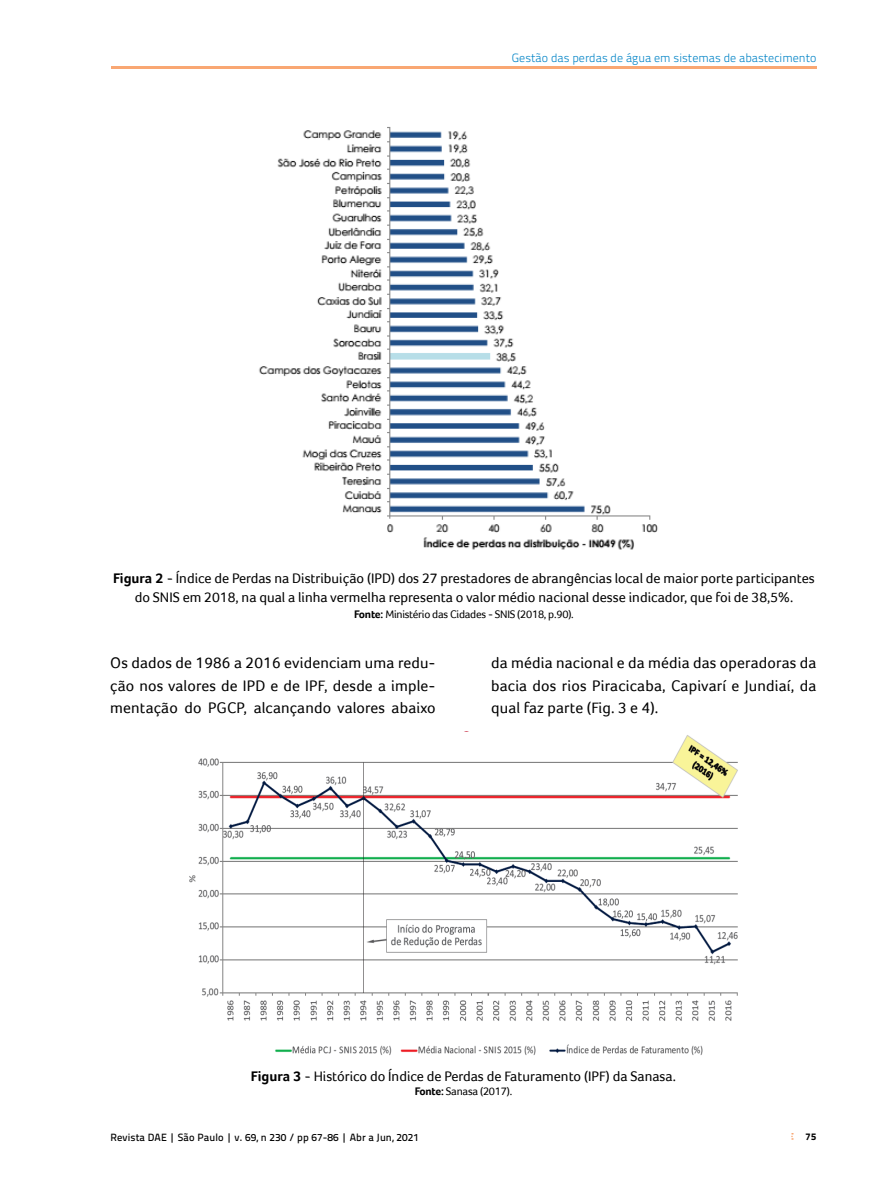
<style>
.page{position:relative;width:893px;height:1191px;background:#fff}
.page>*{position:absolute;margin:0;border:0;box-sizing:border-box;transform-origin:0 0}
.t1{font:15.75px/22.5px "Foco";letter-spacing:.01em;color:#000;text-align:justify}
.t2{font:14.25px/19.2px "Foco";color:#000;text-align:center}
.t3{font:300 12px "Titillium Text 22 L";color:#0083c6}
.t4{font:11.25px "Foco";letter-spacing:-.02em;color:#000}
.t5{font:500 10.5px "Titillium Text 22 L";letter-spacing:.01em;color:#000}
.t6{font:800 9.75px "Titillium Text 22 L";color:#000}
.s1{font-weight:700}
</style>
<div class="page">
<svg style="left:791px;top:1133px;width:2px;height:6px"></svg>
<img style="left:259px;top:127px;width:399px;height:423px">
<img style="left:189px;top:735px;width:549px;height:320px">
<hr style="left:111px;top:66px;width:705px;height:3px;background:#f9a773">
<p class="t3" style="left:512px;top:49px;width:306px">Gestão das perdas de água em sistemas de abastecimento</p>
<p class="t2" style="left:113px;top:568px;width:703px"><span class="s1">Figura 2</span> - Índice de Perdas na Distribuição (IPD) dos 27 prestadores de abrangências local de maior porte participantes do SNIS em 2018, na qual a linha vermelha representa o valor médio nacional desse indicador, que foi de 38,5%.</p>
<p class="t4" style="left:354px;top:607px;width:221px"><span class="s1">Fonte:</span> Ministério das Cidades - SNIS (2018, p.90).</p>
<p class="t1" style="left:110px;top:651px;width:327px">Os dados de 1986 a 2016 evidenciam uma redu&shy;ção nos valores de IPD e de IPF, desde a imple&shy;mentação do PGCP, alcançando valores abaixo</p>
<p class="t1" style="left:491px;top:651px;width:327px">da média nacional e da média das operadoras da bacia dos rios Piracicaba, Capivarí e Jundiaí, da qual faz parte (Fig. 3 e 4).</p>
<p class="t2" style="left:251px;top:1066px;width:427px"><span class="s1">Figura 3</span> - Histórico do Índice de Perdas de Faturamento (IPF) da Sanasa.</p>
<p class="t4" style="left:415px;top:1084px;width:99px"><span class="s1">Fonte:</span> Sanasa (2017).</p>
<p class="t5" style="left:111px;top:1129px;width:310px">Revista DAE | São Paulo | v. 69, n 230 / pp 67-86 | Abr a Jun, 2021</p>
<p class="t6" style="left:805px;top:1129px;width:13px">75</p>
</div>
